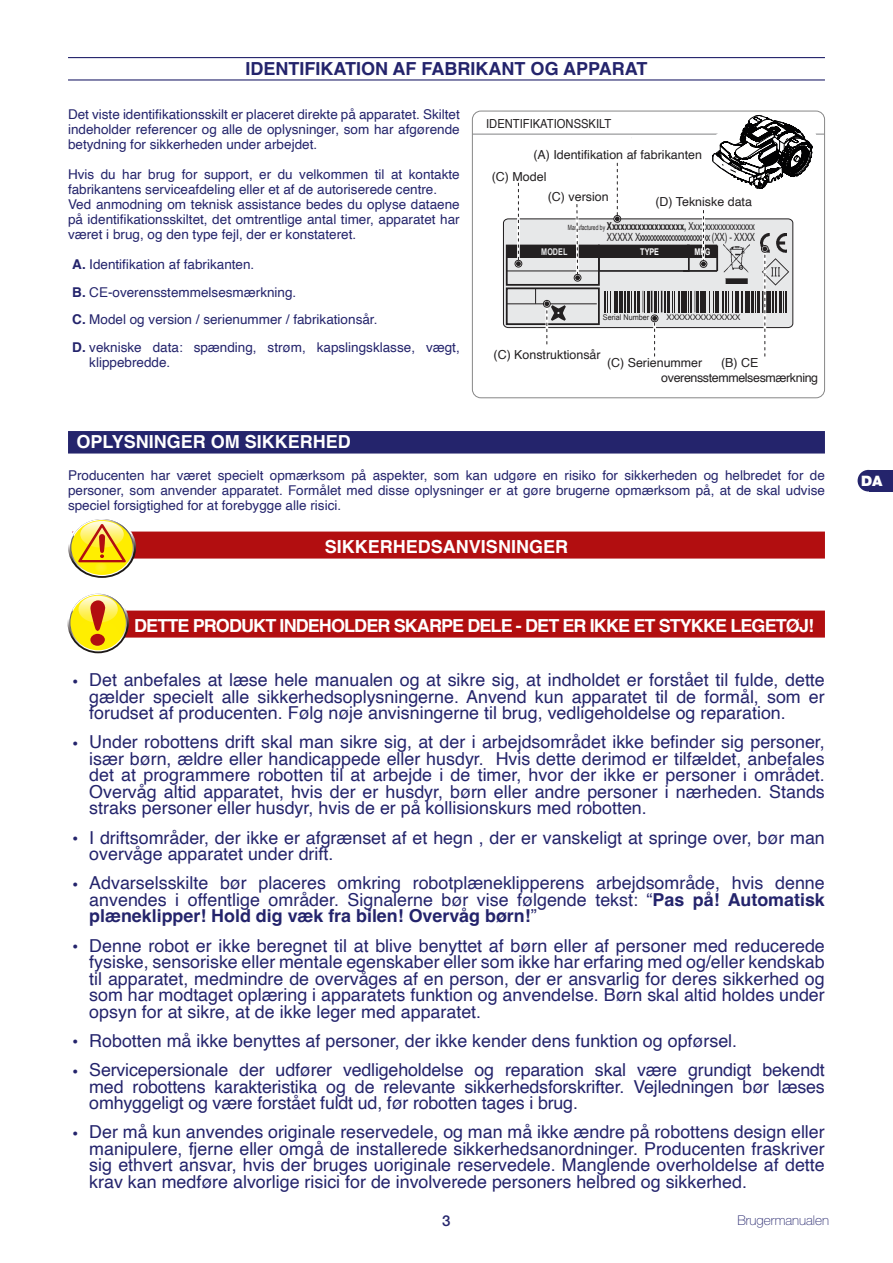
<style>
.page{position:relative;width:893px;height:1263px;background:#fff}
.page>*{position:absolute;margin:0;border:0;box-sizing:border-box;transform-origin:0 0}
.t1{font:700 18px "Helvetica";letter-spacing:-.05em;color:#fff}
.t2{font:700 18px "Helvetica";color:#fff}
.t3{font:700 18px "Helvetica";color:#24246c}
.t4{font:17.85px/16.5px "Helvetica";color:#24246c;text-align:justify}
.t5{font:500 15px "Helvetica Neue LT Std";color:#24246c}
.t6{font:900 14.4px "Helvetica Neue LT Std";color:#fff}
.t7{font:13.5px/15px "Helvetica";color:#24246c;text-align:justify}
.t8{font:100 13.5px "Helvetica Neue LT Std";color:#24246c}
.t9{font:12.45px "Helvetica";color:#232021}
.t10{font:12.45px/14.9px "Helvetica";letter-spacing:-.03em;color:#232021;text-align:center}
.t11{font:12.45px "Helvetica";color:#232021;scale:.9 1}
.t12{font:11.25px "Arial Narrow";letter-spacing:-.09em;color:#232021;scale:.85 1}
.t13{font:700 10.95px "Arial Narrow";color:#232021;scale:.85 1}
.t14{font:700 9.3px "Arial";color:#fff;scale:.78 1}
.t15{font:700 9.3px "Arial";color:#e7e8e9;scale:.78 1}
.t16{font:7.95px "Arial";color:#232021}
.t17{font:7.95px "Arial Narrow";color:#232021;scale:1.12 1}
.s1{font-weight:700}
.s2{font-weight:400;font-size:7.2px}
.s3{font-weight:400}
.s4{font-weight:700;font-size:18px}
</style>
<div class="page">
<div style="left:868px;top:470px;width:25px;height:21px;background:#24246c"></div>
<div style="left:858px;top:470px;width:21px;height:21px;background:#24246c;border-radius:50%"></div>
<hr style="left:68px;top:57px;width:757px;height:1px;background:#24246c">
<hr style="left:68px;top:79px;width:757px;height:2px;background:#24246c">
<hr style="left:472px;top:134px;width:352px;height:1px;background:#818385">
<svg style="left:503px;top:115px;width:317px;height:241px"></svg>
<div style="left:472px;top:111px;width:353px;height:287px;border:1px solid #878787;border-radius:9px"></div>
<div style="left:68px;top:431px;width:757px;height:22px;background:#24246c"></div>
<div style="left:72px;top:531px;width:753px;height:27px;background:#b20e10"></div>
<div style="left:72px;top:611px;width:753px;height:27px;background:#b20e10"></div>
<svg style="left:68px;top:519px;width:68px;height:59px"></svg>
<svg style="left:67px;top:592px;width:62px;height:61px"></svg>
<svg style="left:69px;top:594px;width:58px;height:57px"></svg>
<svg style="left:70px;top:595px;width:56px;height:55px"></svg>
<svg style="left:72px;top:594px;width:52px;height:52px"></svg>
<p class="t3" style="left:246px;top:58px;width:403px">IDENTIFIKATION AF FABRIKANT OG APPARAT</p>
<p class="t7" style="left:68px;top:107px;width:393px">Det viste identifikationsskilt er placeret direkte på apparatet. Skiltet indeholder referencer og alle de oplysninger, som har afgørende betydning for sikkerheden under arbejdet.</p>
<p class="t7" style="left:68px;top:167px;width:393px;text-align:left">Hvis du har brug for support, er du velkommen til at kontakte fabrikantens serviceafdeling eller et af de autoriserede centre.<br>Ved anmodning om teknisk assistance bedes du oplyse dataene på identifikationsskiltet, det omtrentlige antal timer, apparatet har været i brug, og den type fejl, der er konstateret.</p>
<p class="t7" style="left:72px;top:251px;width:389px;line-height:27.8px;text-align:left"><span class="s1">A.</span> Identifikation af fabrikanten.<br><span class="s1">B.</span> CE-overensstemmelsesmærkning.<br><span class="s1">C.</span> Model og version / serienummer / fabrikationsår.<br><span class="s1">D.</span> vekniske data: spænding, strøm, kapslingsklasse, vægt,</p>
<p class="t7" style="left:89px;top:355px;width:83px">klippebredde.</p>
<p class="t11" style="left:486px;top:114px;width:141px">IDENTIFIKATIONSSKILT</p>
<p class="t9" style="left:533px;top:145px;width:170px">(A) Identifikation af fabrikanten</p>
<p class="t9" style="left:655px;top:192px;width:98px">(D) Tekniske data</p>
<p class="t9" style="left:492px;top:167px;width:56px">(C) Model</p>
<p class="t9" style="left:548px;top:187px;width:62px">(C) version</p>
<p class="t13" style="left:568px;top:218px;width:221px"><span class="s2">Manufactured by</span> Xxxxxxxxxxxxxxxxxx, <span class="s3">Xxxxxxxxxxxxxxxxx</span></p>
<p class="t12" style="left:607px;top:229px;width:176px">XXXXX Xxxxxxxxxxxxxxxxxxxxxxxx (XX) - XXXX</p>
<p class="t15" style="left:541px;top:245px;width:35px">MODEL</p>
<p class="t14" style="left:640px;top:245px;width:26px">TYPE</p>
<p class="t14" style="left:694px;top:245px;width:22px">MFG</p>
<p class="t17" style="left:603px;top:311px;width:50px">Serial Number :</p>
<p class="t16" style="left:666px;top:312px;width:76px">XXXXXXXXXXXXXX</p>
<p class="t9" style="left:494px;top:345px;width:109px">(C) Konstruktionsår</p>
<p class="t9" style="left:607px;top:353px;width:97px">(C) Serienummer</p>
<p class="t10" style="left:661px;top:356px;width:158px">(B) CE overensstemmelsesmærkning</p>
<p class="t2" style="left:77px;top:431px;width:276px">OPLYSNINGER OM SIKKERHED</p>
<p class="t7" style="left:68px;top:468px;width:758px">Producenten har været specielt opmærksom på aspekter, som kan udgøre en risiko for sikkerheden og helbredet for de personer, som anvender apparatet. Formålet med disse oplysninger er at gøre brugerne opmærksom på, at de skal udvise speciel forsigtighed for at forebygge alle risici.</p>
<p class="t2" style="left:325px;top:535px;width:245px">SIKKERHEDSANVISNINGER</p>
<p class="t1" style="left:134px;top:614px;width:681px">DETTE PRODUKT INDEHOLDER SKARPE DELE - DET ER IKKE ET STYKKE LEGETØJ!</p>
<p class="t4" style="left:89px;top:672px;width:737px;text-indent:-17px"><span class="s4">•</span> Det anbefales at læse hele manualen og at sikre sig, at indholdet er forstået til fulde, dette gælder specielt alle sikkerhedsoplysningerne. Anvend kun apparatet til de formål, som er forudset af producenten. Følg nøje anvisningerne til brug, vedligeholdelse og reparation.</p>
<p class="t4" style="left:89px;top:734px;width:737px;text-indent:-17px"><span class="s4">•</span> Under robottens drift skal man sikre sig, at der i arbejdsområdet ikke befinder sig personer, især børn, ældre eller handicappede eller husdyr. Hvis dette derimod er tilfældet, anbefales det at programmere robotten til at arbejde i de timer, hvor der ikke er personer i området.<br>Overvåg altid apparatet, hvis der er husdyr, børn eller andre personer i nærheden. Stands straks personer eller husdyr, hvis de er på kollisionskurs med robotten.</p>
<p class="t4" style="left:89px;top:830px;width:737px;text-indent:-17px"><span class="s4">•</span> I driftsområder, der ikke er afgrænset af et hegn , der er vanskeligt at springe over, bør man overvåge apparatet under drift.</p>
<p class="t4" style="left:89px;top:875px;width:737px;text-indent:-17px"><span class="s4">•</span> Advarselsskilte bør placeres omkring robotplæneklipperens arbejdsområde, hvis denne anvendes i offentlige områder. Signalerne bør vise følgende tekst: “<span class="s1">Pas på! Automatisk plæneklipper! Hold dig væk fra bilen! Overvåg børn!</span>”</p>
<p class="t4" style="left:89px;top:938px;width:737px;text-indent:-17px"><span class="s4">•</span> Denne robot er ikke beregnet til at blive benyttet af børn eller af personer med reducerede fysiske, sensoriske eller mentale egenskaber eller som ikke har erfaring med og/eller kendskab til apparatet, medmindre de overvåges af en person, der er ansvarlig for deres sikkerhed og som har modtaget oplæring i apparatets funktion og anvendelse. Børn skal altid holdes under opsyn for at sikre, at de ikke leger med apparatet.</p>
<p class="t4" style="left:72px;top:1033px;width:666px"><span class="s4">•</span> Robotten må ikke benyttes af personer, der ikke kender dens funktion og opførsel.</p>
<p class="t4" style="left:89px;top:1062px;width:737px;text-indent:-17px"><span class="s4">•</span> Servicepersionale der udfører vedligeholdelse og reparation skal være grundigt bekendt med robottens karakteristika og de relevante sikkerhedsforskrifter. Vejledningen bør læses omhyggeligt og være forstået fuldt ud, før robotten tages i brug.</p>
<p class="t4" style="left:89px;top:1124px;width:737px;text-indent:-17px"><span class="s4">•</span> Der må kun anvendes originale reservedele, og man må ikke ændre på robottens design eller manipulere, fjerne eller omgå de installerede sikkerhedsanordninger. Producenten fraskriver sig ethvert ansvar, hvis der bruges uoriginale reservedele. Manglende overholdelse af dette krav kan medføre alvorlige risici for de involverede personers helbred og sikkerhed.</p>
<p class="t5" style="left:442px;top:1211px;width:10px">3</p>
<p class="t8" style="left:737px;top:1212px;width:93px">Brugermanualen</p>
<p class="t6" style="left:861px;top:472px;width:23px">DA</p>
</div>
